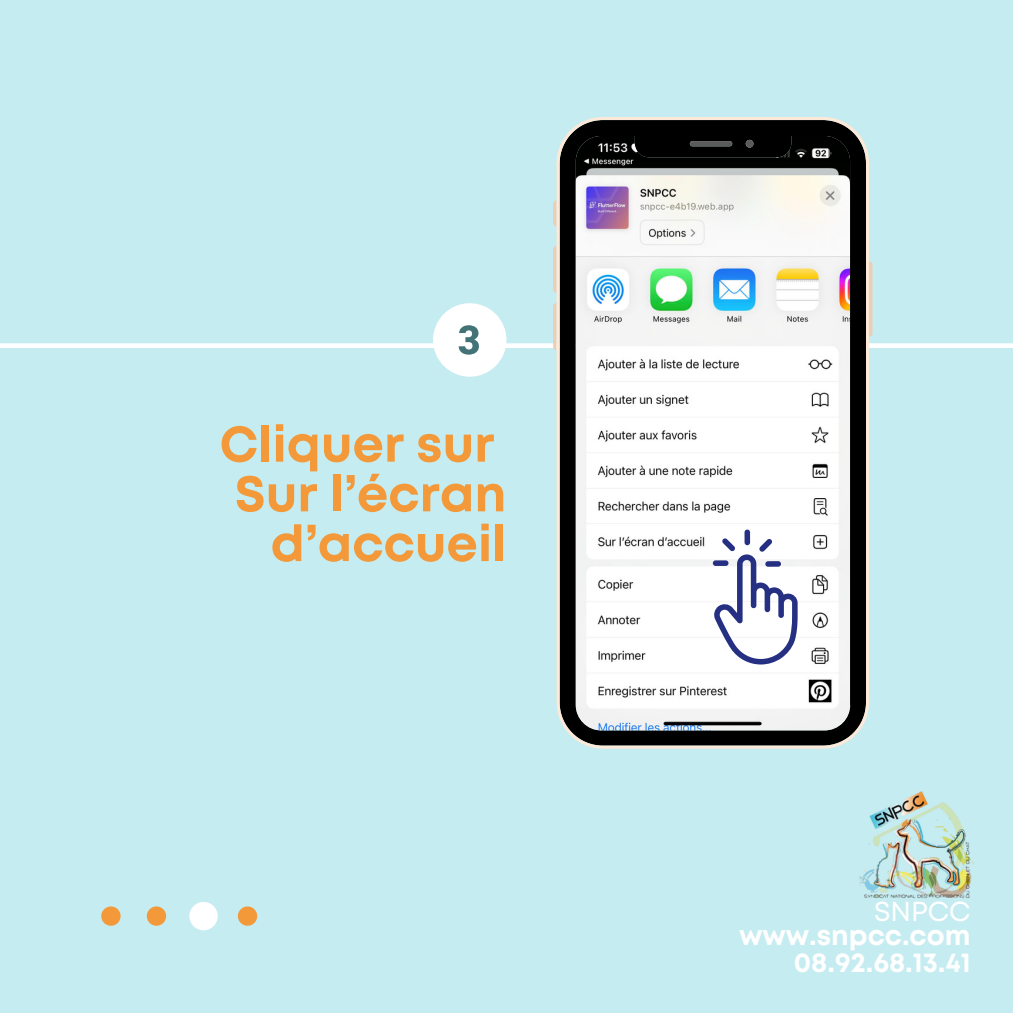
<style>
.page{position:relative;width:1013px;height:1013px;background:#fff}
.page>*{position:absolute;margin:0;border:0;box-sizing:border-box;transform-origin:0 0}
.t1{font:700 50px/49.8px "Mont";color:#f39939;text-align:right}
.t2{font:700 27.5px "Mont";color:#fff}
.t3{font:27.5px "Mont";color:#fff}
</style>
<div class="page">
<div style="left:0;top:0;width:1012px;height:1012px;background:#c5ecf1"></div>
<div style="left:0;top:343px;width:1012px;height:5px;background:#fff"></div>
<div style="left:433px;top:303px;width:73px;height:73px;background:#fff;border-radius:50%"></div>
<svg style="left:459px;top:325px;width:20px;height:29px"></svg>
<svg style="left:553px;top:200px;width:3px;height:26px"></svg>
<svg style="left:553px;top:246px;width:3px;height:47px"></svg>
<svg style="left:553px;top:303px;width:3px;height:47px"></svg>
<svg style="left:869px;top:261px;width:3px;height:76px"></svg>
<svg style="left:556px;top:117px;width:313px;height:631px;background:#bcbebe"></svg>
<svg style="left:101px;top:906px;width:20px;height:19px"></svg>
<svg style="left:147px;top:906px;width:19px;height:19px"></svg>
<svg style="left:238px;top:906px;width:19px;height:19px"></svg>
<div style="left:189px;top:901px;width:29px;height:29px;background:#fff;border-radius:50%"></div>
<img style="left:859px;top:791px;width:114px;height:108px">
<svg style="left:714px;top:529px;width:83px;height:135px;background:#cdcfe2"></svg>
<p class="t1" style="left:219px;top:423px;width:276px">Cliquer sur</p>
<p class="t1" style="left:235px;top:472px;width:273px">Sur l’écran d’accueil</p>
<p class="t3" style="left:874px;top:901px;width:98px">SNPCC</p>
<p class="t2" style="left:739px;top:924px;width:233px">www.snpcc.com</p>
<p class="t2" style="left:793px;top:952px;width:178px">08.92.68.13.41</p>
</div>
